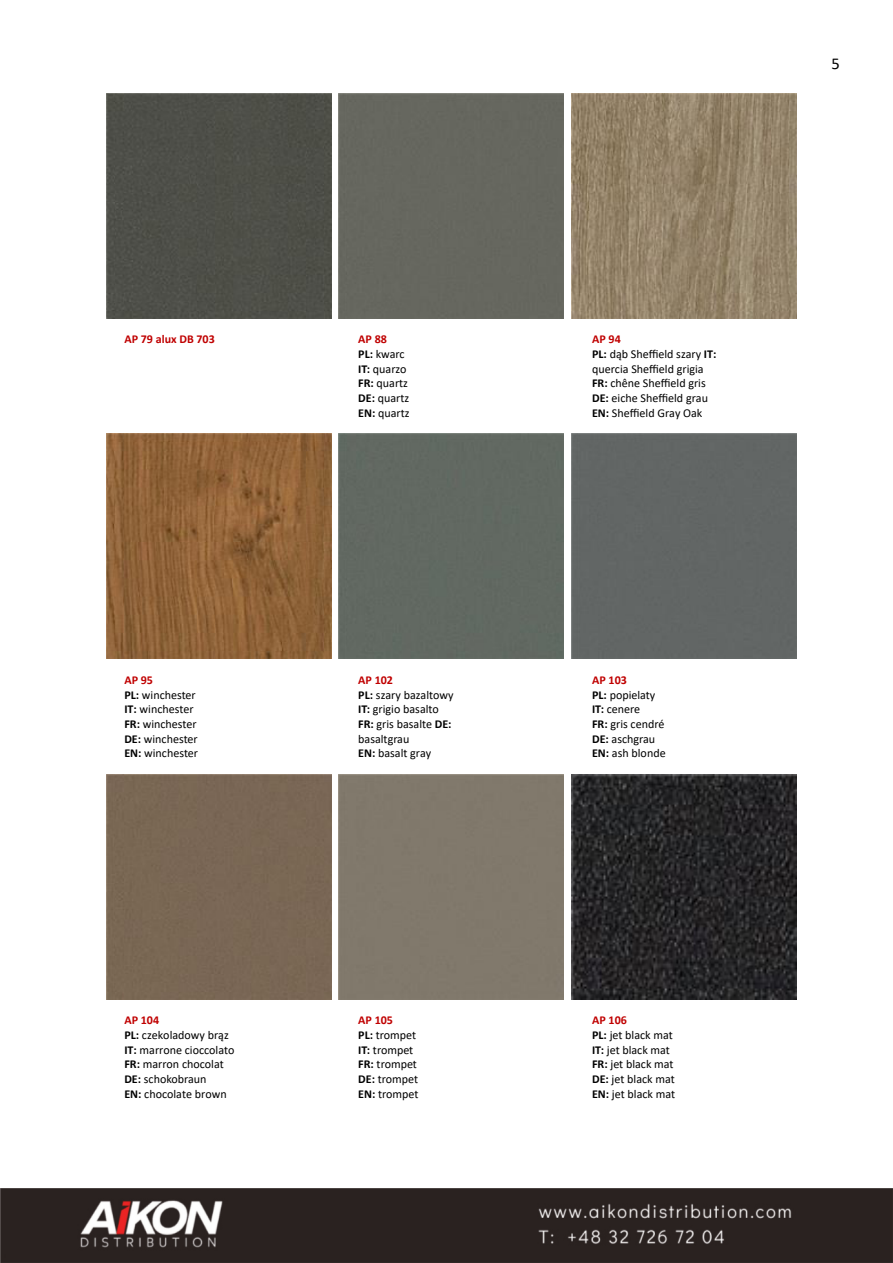
<style>
.page{position:relative;width:893px;height:1263px;background:#fff}
.page>*{position:absolute;margin:0;border:0;box-sizing:border-box;transform-origin:0 0}
.t1{font:16.5px "Calibri";color:#000}
.t2{font:12px/14.7px "Calibri";color:#000}
.t3{font:700 12px "Calibri";color:#c00000}
.s1{font-weight:700;color:#c00000}
.s2{font-weight:700}
</style>
<div class="page">
<img style="left:0;top:1188px;width:893px;height:75px">
<div style="left:106px;top:93px;width:225px;height:225px;background:#4e4f48"></div>
<div style="left:339px;top:93px;width:225px;height:225px;background:#66675f"></div>
<img style="left:571px;top:93px;width:225px;height:225px">
<img style="left:106px;top:434px;width:225px;height:225px">
<div style="left:339px;top:434px;width:225px;height:225px;background:#626962"></div>
<div style="left:571px;top:434px;width:225px;height:225px;background:#626665"></div>
<div style="left:106px;top:774px;width:225px;height:225px;background:#796754"></div>
<div style="left:339px;top:774px;width:225px;height:225px;background:#81796c"></div>
<img style="left:571px;top:774px;width:225px;height:225px">
<p class="t3" style="left:124px;top:334px;width:92px">AP 79 alux DB 703</p>
<p class="t2" style="left:358px;top:333px;width:53px"><span class="s1">AP 88<br></span><span class="s2">PL:</span> kwarc<br><span class="s2">IT:</span> quarzo<br><span class="s2">FR:</span> quartz<br><span class="s2">DE:</span> quartz<br><span class="s2">EN:</span> quartz</p>
<p class="t2" style="left:592px;top:333px;width:126px"><span class="s1">AP 94<br></span><span class="s2">PL:</span> dąb Sheffield szary <span class="s2">IT: </span>quercia Sheffield grigia<br><span class="s2">FR:</span> chêne Sheffield gris<br><span class="s2">DE:</span> eiche Sheffield grau<br><span class="s2">EN:</span> Sheffield Gray Oak</p>
<p class="t2" style="left:124px;top:674px;width:75px"><span class="s1">AP 95<br></span><span class="s2">PL:</span> winchester<br><span class="s2">IT:</span> winchester<br><span class="s2">FR:</span> winchester<br><span class="s2">DE:</span> winchester<br><span class="s2">EN:</span> winchester</p>
<p class="t2" style="left:358px;top:674px;width:97px"><span class="s1">AP 102<br></span><span class="s2">PL:</span> szary bazaltowy<br><span class="s2">IT:</span> grigio basalto<br><span class="s2">FR:</span> gris basalte <span class="s2">DE: </span>basaltgrau<br><span class="s2">EN:</span> basalt gray</p>
<p class="t2" style="left:592px;top:674px;width:75px"><span class="s1">AP 103<br></span><span class="s2">PL:</span> popielaty<br><span class="s2">IT:</span> cenere<br><span class="s2">FR:</span> gris cendré<br><span class="s2">DE:</span> aschgrau<br><span class="s2">EN:</span> ash blonde</p>
<p class="t2" style="left:124px;top:1014px;width:112px"><span class="s1">AP 104<br></span><span class="s2">PL:</span> czekoladowy brąz<br><span class="s2">IT:</span> marrone cioccolato<br><span class="s2">FR:</span> marron chocolat<br><span class="s2">DE:</span> schokobraun<br><span class="s2">EN:</span> chocolate brown</p>
<p class="t2" style="left:358px;top:1014px;width:62px"><span class="s1">AP 105<br></span><span class="s2">PL:</span> trompet<br><span class="s2">IT:</span> trompet<br><span class="s2">FR:</span> trompet<br><span class="s2">DE:</span> trompet<br><span class="s2">EN:</span> trompet</p>
<p class="t2" style="left:592px;top:1014px;width:84px"><span class="s1">AP 106<br></span><span class="s2">PL:</span> jet black mat<br><span class="s2">IT:</span> jet black mat<br><span class="s2">FR:</span> jet black mat<br><span class="s2">DE:</span> jet black mat<br><span class="s2">EN:</span> jet black mat</p>
<h1 class="t1" style="left:831px;top:56px;width:10px">5</h1>
</div>
